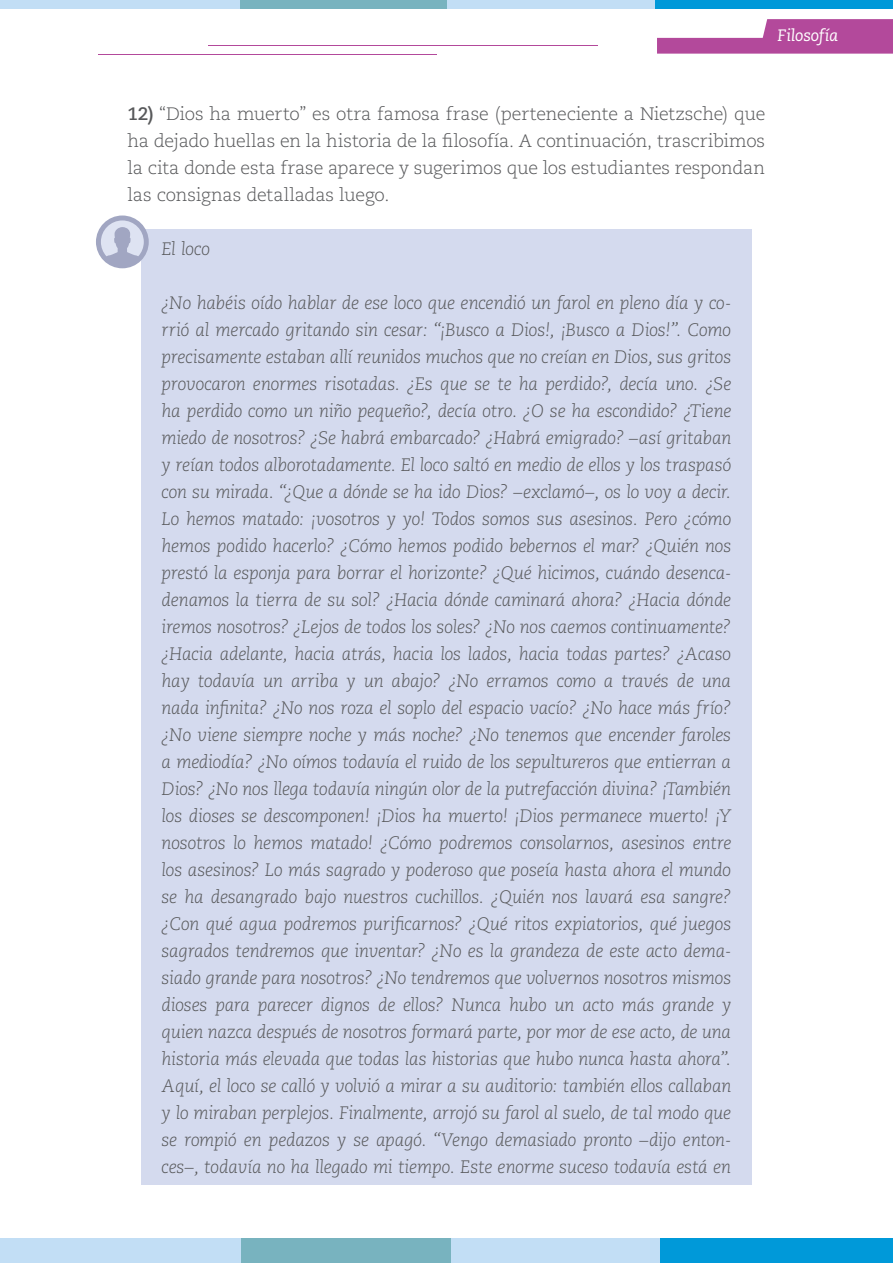
<style>
.page{position:relative;width:893px;height:1263px;background:#fff}
.page>*{position:absolute;margin:0;border:0;box-sizing:border-box;transform-origin:0 0}
.t1{font:italic 300 18px/27px "Caecilia LT Std";letter-spacing:-.015em;color:#57585a;text-align:justify}
.t2{font:300 18px/27px "Caecilia LT Std";letter-spacing:-.01em;color:#57585a;text-align:justify}
.t3{font:italic 16.5px "Caecilia LT Std";letter-spacing:-.01em;color:#fff}
.s1{font-weight:700}
</style>
<div class="page">
<div style="left:0;top:1238px;width:241px;height:25px;background:#c2def5"></div>
<div style="left:241px;top:1238px;width:210px;height:25px;background:#78b3bf"></div>
<div style="left:451px;top:1238px;width:209px;height:25px;background:#c2def5"></div>
<div style="left:660px;top:1238px;width:232px;height:25px;background:#0099d9"></div>
<svg style="left:657px;top:19px;width:236px;height:35px"></svg>
<hr style="left:209px;top:45px;width:389px;height:1px;background:#b3499b">
<hr style="left:98px;top:54px;width:339px;height:1px;background:#b3499b">
<div style="left:0;top:0;width:240px;height:9px;background:#c2def5"></div>
<div style="left:240px;top:0;width:207px;height:9px;background:#78b3bf"></div>
<div style="left:447px;top:0;width:208px;height:9px;background:#c2def5"></div>
<div style="left:655px;top:0;width:238px;height:9px;background:#0099d9"></div>
<div style="left:141px;top:229px;width:611px;height:955px;background:#d4daee"></div>
<svg style="left:96px;top:215px;width:53px;height:53px"></svg>
<p class="t3" style="left:777px;top:26px;width:62px">Filosofía</p>
<p class="t2" style="left:128px;top:101px;width:639px"><span class="s1">12)</span> “Dios ha muerto” es otra famosa frase (perteneciente a Nietzsche) que ha dejado huellas en la historia de la filosofía. A continuación, trascribimos la cita donde esta frase aparece y sugerimos que los estudiantes respondan las consignas detalladas luego.</p>
<p class="t1" style="left:162px;top:236px;width:50px">El loco</p>
<p class="t1" style="left:162px;top:290px;width:571px">¿No habéis oído hablar de ese loco que encendió un farol en pleno día y co&shy;rrió al mercado gritando sin cesar: “¡Busco a Dios!, ¡Busco a Dios!”. Como precisamente estaban allí reunidos muchos que no creían en Dios, sus gritos provocaron enormes risotadas. ¿Es que se te ha perdido?, decía uno. ¿Se ha perdido como un niño pequeño?, decía otro. ¿O se ha escondido? ¿Tiene miedo de nosotros? ¿Se habrá embarcado? ¿Habrá emigrado? –así gritaban y reían todos alborotadamente. El loco saltó en medio de ellos y los traspasó con su mirada. “¿Que a dónde se ha ido Dios? –exclamó–, os lo voy a decir.<br>Lo hemos matado: ¡vosotros y yo! Todos somos sus asesinos. Pero ¿cómo hemos podido hacerlo? ¿Cómo hemos podido bebernos el mar? ¿Quién nos prestó la esponja para borrar el horizonte? ¿Qué hicimos, cuándo desenca&shy;denamos la tierra de su sol? ¿Hacia dónde caminará ahora? ¿Hacia dónde iremos nosotros? ¿Lejos de todos los soles? ¿No nos caemos continuamente? ¿Hacia adelante, hacia atrás, hacia los lados, hacia todas partes? ¿Acaso hay todavía un arriba y un abajo? ¿No erramos como a través de una nada infinita? ¿No nos roza el soplo del espacio vacío? ¿No hace más frío? ¿No viene siempre noche y más noche? ¿No tenemos que encender faroles a mediodía? ¿No oímos todavía el ruido de los sepultureros que entierran a Dios? ¿No nos llega todavía ningún olor de la putrefacción divina? ¡También los dioses se descomponen! ¡Dios ha muerto! ¡Dios permanece muerto! ¡Y nosotros lo hemos matado! ¿Cómo podremos consolarnos, asesinos entre los asesinos? Lo más sagrado y poderoso que poseía hasta ahora el mundo se ha desangrado bajo nuestros cuchillos. ¿Quién nos lavará esa sangre? ¿Con qué agua podremos purificarnos? ¿Qué ritos expiatorios, qué juegos sagrados tendremos que inventar? ¿No es la grandeza de este acto dema&shy;siado grande para nosotros? ¿No tendremos que volvernos nosotros mismos dioses para parecer dignos de ellos? Nunca hubo un acto más grande y quien nazca después de nosotros formará parte, por mor de ese acto, de una historia más elevada que todas las historias que hubo nunca hasta ahora”.<br>Aquí, el loco se calló y volvió a mirar a su auditorio: también ellos callaban y lo miraban perplejos. Finalmente, arrojó su farol al suelo, de tal modo que se rompió en pedazos y se apagó. “Vengo demasiado pronto –dijo enton&shy;ces–, todavía no ha llegado mi tiempo. Este enorme suceso todavía está en</p>
</div>
